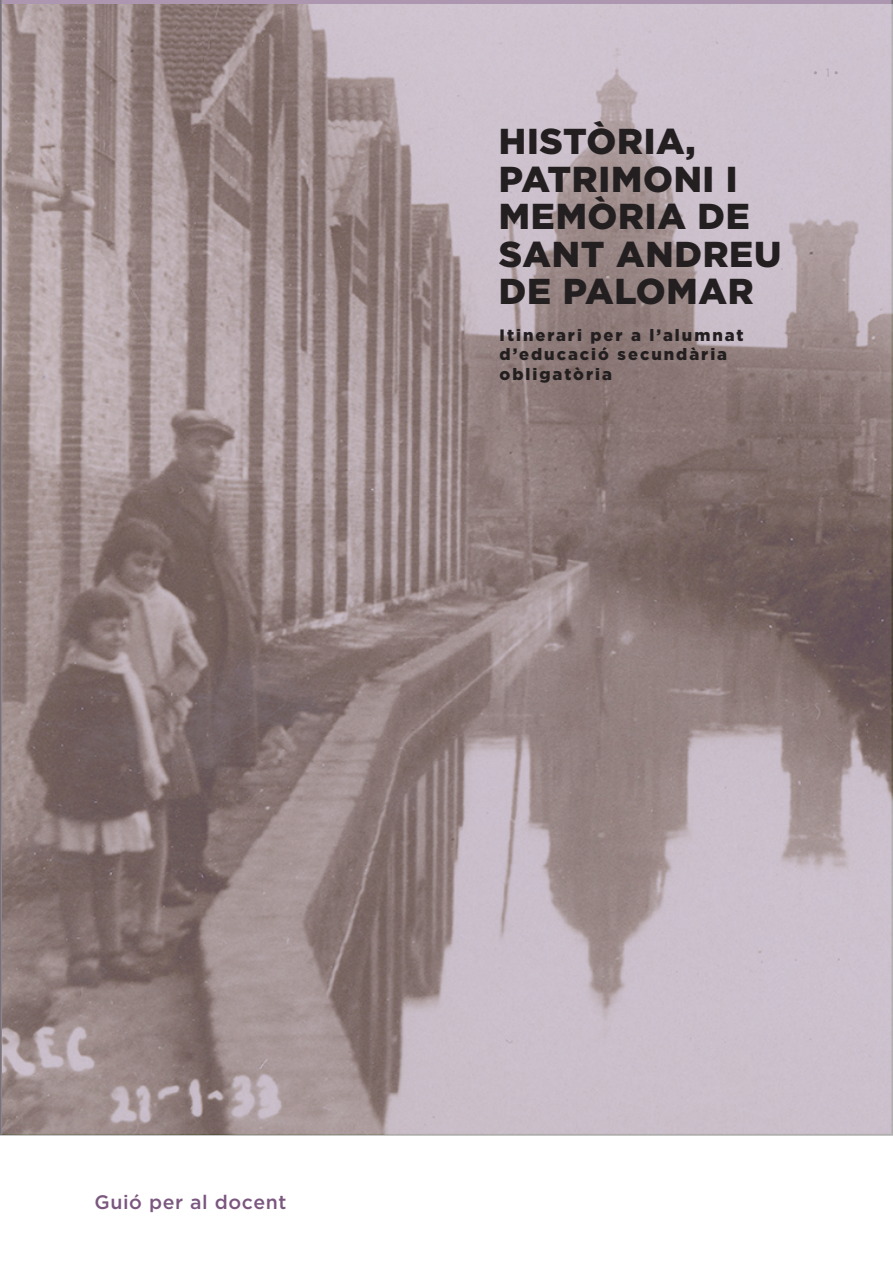
<style>
.page{position:relative;width:893px;height:1263px;background:#fff}
.page>*{position:absolute;margin:0;border:0;box-sizing:border-box;transform-origin:0 0}
.t1{font:900 36px/37.5px "Gotham";letter-spacing:.02em;color:#231f20}
.t2{font:500 19.5px "Gotham";letter-spacing:.03em;color:#7b5780}
.t3{font:900 16.5px/19.8px "Gotham";letter-spacing:.12em;color:#231f20}
.t4{font:300 12px "Gotham";color:#231f20}
</style>
<div class="page">
<img style="left:2px;top:5px;width:891px;height:1130px">
<p class="t1" style="left:499px;top:122px;width:284px">HISTÒRIA,<br>PATRIMONI I<br>MEMÒRIA DE<br>SANT ANDREU<br>DE PALOMAR</p>
<p class="t3" style="left:500px;top:325px;width:246px">Itinerari per a l’alumnat</p>
<p class="t3" style="left:500px;top:344px;width:229px">d’educació secundària obligatòria</p>
<p class="t4" style="left:813px;top:66px;width:28px">• 1 •</p>
<p class="t2" style="left:95px;top:1189px;width:193px">Guió per al docent</p>
</div>
